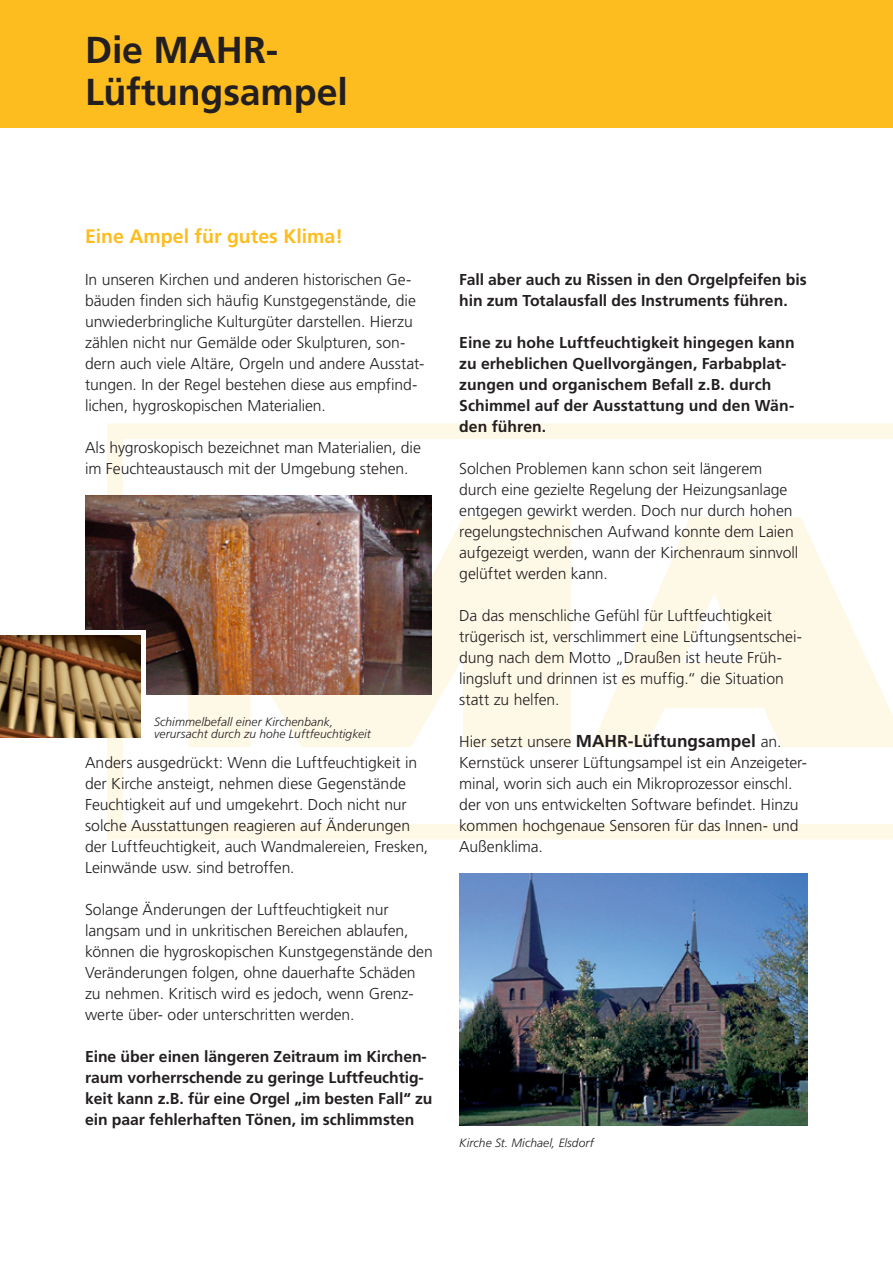
<style>
.page{position:relative;width:893px;height:1263px;background:#fff}
.page>*{position:absolute;margin:0;border:0;box-sizing:border-box;transform-origin:0 0}
.t1{font:700 37.5px/42px "Frutiger LT";letter-spacing:-.005em;color:#231f20}
.t2{font:700 19.5px "Frutiger LT";color:#fdbd1f}
.t3{font:300 15.75px/21px "Frutiger LT";letter-spacing:-.005em;color:#231f20}
.t4{font:700 15.75px/21px "Frutiger LT";color:#231f20}
.t5{font:italic 300 12px/12px "Frutiger LT";letter-spacing:.005em;color:#231f20}
.s1{font-weight:700;font-size:17.25px}
</style>
<div class="page">
<svg style="left:107px;top:423px;width:786px;height:416px"></svg>
<div style="left:0;top:0;width:893px;height:128px;background:#fdbd1f"></div>
<img style="left:85px;top:495px;width:347px;height:200px">
<svg style="left:0;top:631px;width:146px;height:101px"></svg>
<img style="left:0;top:636px;width:140px;height:101px">
<img style="left:459px;top:873px;width:349px;height:252px">
<h1 class="t1" style="left:85px;top:29px;width:264px">Die MAHR-<br>Lüftungsampel</h1>
<p class="t2" style="left:85px;top:225px;width:259px">Eine Ampel für gutes Klima!</p>
<p class="t3" style="left:85px;top:269px;width:341px">In unseren Kirchen und anderen historischen Ge&shy;bäuden finden sich häufig Kunstgegenstände, die unwiederbringliche Kulturgüter darstellen. Hierzu zählen nicht nur Gemälde oder Skulpturen, son&shy;dern auch viele Altäre, Orgeln und andere Ausstat&shy;tungen. In der Regel bestehen diese aus empfind&shy;lichen, hygroskopischen Materialien.</p>
<p class="t3" style="left:85px;top:437px;width:337px">Als hygroskopisch bezeichnet man Materialien, die im Feuchteaustausch mit der Umgebung stehen.</p>
<p class="t5" style="left:154px;top:715px;width:218px">Schimmelbefall einer Kirchenbank, verursacht durch zu hohe Luftfeuchtigkeit</p>
<p class="t3" style="left:85px;top:752px;width:345px">Anders ausgedrückt: Wenn die Luftfeuchtigkeit in der Kirche ansteigt, nehmen diese Gegenstände Feuchtigkeit auf und umgekehrt. Doch nicht nur solche Ausstattungen reagieren auf Änderungen der Luftfeuchtigkeit, auch Wandmalereien, Fresken, Leinwände usw. sind betroffen.</p>
<p class="t3" style="left:85px;top:899px;width:349px">Solange Änderungen der Luftfeuchtigkeit nur langsam und in unkritischen Bereichen ablaufen, können die hygroskopischen Kunstgegenstände den Veränderungen folgen, ohne dauerhafte Schäden zu nehmen. Kritisch wird es jedoch, wenn Grenz&shy;werte über- oder unterschritten werden.</p>
<p class="t4" style="left:85px;top:1046px;width:349px">Eine über einen längeren Zeitraum im Kirchen&shy;raum vorherrschende zu geringe Luftfeuchtig&shy;keit kann z.B. für eine Orgel „im besten Fall“ zu ein paar fehlerhaften Tönen, im schlimmsten</p>
<p class="t4" style="left:459px;top:269px;width:349px">Fall aber auch zu Rissen in den Orgelpfeifen bis hin zum Totalausfall des Instruments führen.</p>
<p class="t4" style="left:459px;top:332px;width:337px">Eine zu hohe Luftfeuchtigkeit hingegen kann zu erheblichen Quellvorgängen, Farbabplat&shy;zungen und organischem Befall z.B. durch Schimmel auf der Ausstattung und den Wän&shy;den führen.</p>
<p class="t3" style="left:459px;top:458px;width:341px">Solchen Problemen kann schon seit längerem durch eine gezielte Regelung der Heizungsanlage entgegen gewirkt werden. Doch nur durch hohen regelungstechnischen Aufwand konnte dem Laien aufgezeigt werden, wann der Kirchenraum sinnvoll gelüftet werden kann.</p>
<p class="t3" style="left:459px;top:605px;width:344px">Da das menschliche Gefühl für Luftfeuchtigkeit trügerisch ist, verschlimmert eine Lüftungsentschei&shy;dung nach dem Motto „Draußen ist heute Früh&shy;lingsluft und drinnen ist es muffig.“ die Situation statt zu helfen.</p>
<p class="t3" style="left:459px;top:731px;width:349px">Hier setzt unsere <span class="s1">MAHR-Lüftungsampel</span> an.<br>Kernstück unserer Lüftungsampel ist ein Anzeigeter&shy;minal, worin sich auch ein Mikroprozessor einschl. der von uns entwickelten Software befindet. Hinzu kommen hochgenaue Sensoren für das Innen- und Außenklima.</p>
<p class="t5" style="left:459px;top:1137px;width:136px">Kirche St. Michael, Elsdorf</p>
</div>
